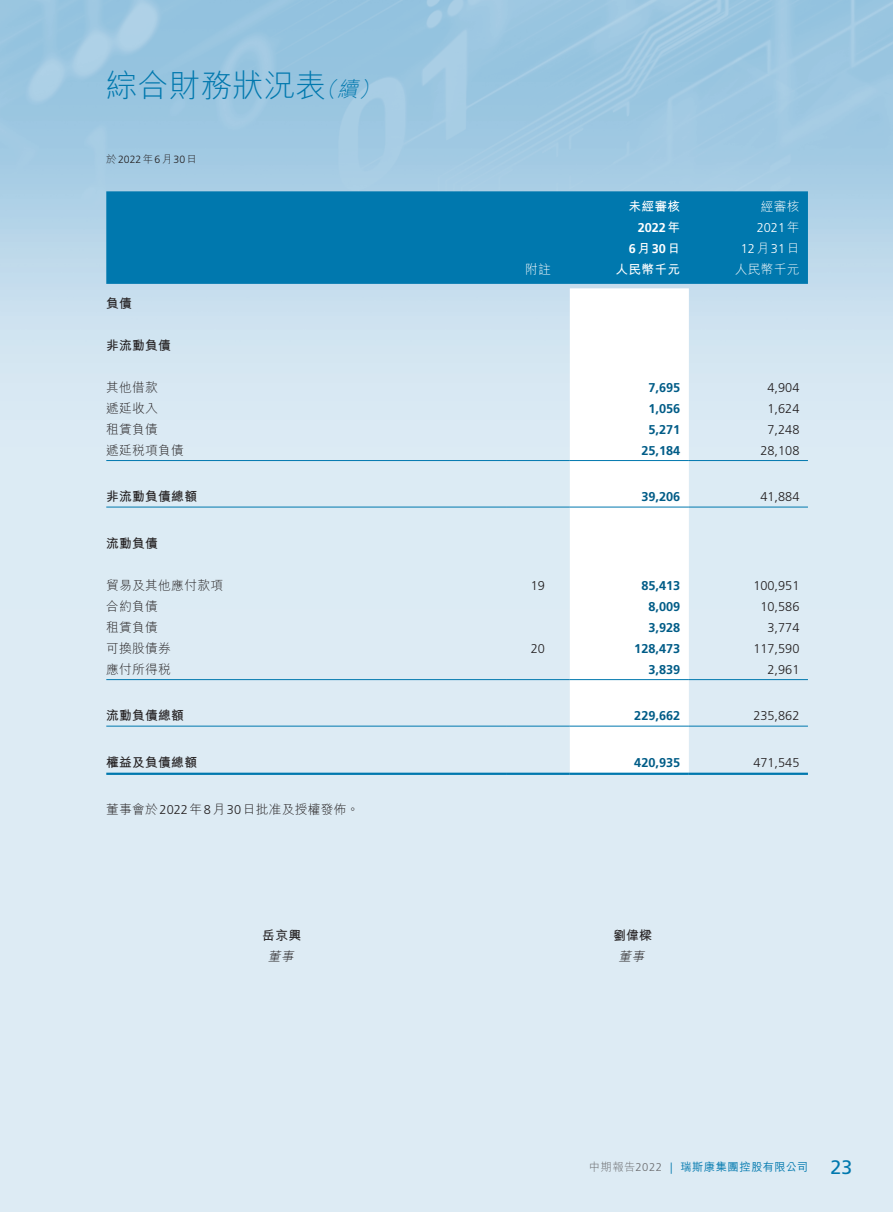
<style>
.page{position:relative;width:893px;height:1212px;background:#fff}
.page>*{position:absolute;margin:0;border:0;box-sizing:border-box;transform-origin:0 0}
.t1{font:300 31.5px "M Hei HK";color:#0078ae}
.t2{font:19.5px "Frutiger LT Std";color:#0078ae}
._50_Table_txt{font:300 12.75px "Frutiger LT Std";color:#231f20}
._50_Table_txt-2{font:700 12.75px "Frutiger LT Std";color:#005c87}
._50_Table_txt-3{font:300 12.75px "M Hei HK";letter-spacing:.02em;color:#231f20}
._50_Table_txt-4{font:700 12.75px "M Hei HK";letter-spacing:.02em;color:#231f20}
._00_txt{font:300 12.75px "M Hei HK";letter-spacing:.02em;color:#231f20}
._50_Table_txt-5{font:300 12.75px "Frutiger LT Std";color:#fff}
._50_Table_txt-6{font:700 12.75px "Frutiger LT Std";color:#fff}
._50_Table_txt-7{font:300 12.75px "M Hei HK";letter-spacing:.02em;color:#fff}
._50_Table_txt-8{font:700 12.75px "M Hei HK";letter-spacing:.02em;color:#fff}
._00_txt-2{font:700 12.75px "M Hei HK";letter-spacing:.02em;color:#231f20}
._00_txt-3{font:italic 300 12.75px "M Hei HK";color:#231f20}
.t3{font:500 11.25px "M Hei HK";letter-spacing:.04em;color:#0078ae}
.t4{font:300 10.5px "Frutiger LT Std";color:#231f20}
.s1{font-style:italic;font-size:21px}
.s2{font-family:"M Hei HK"}
.s3{font-family:"Frutiger LT Std"}
.s4{font-weight:300;color:#6c6d70}
.s5{font-family:"Frutiger LT Std";font-weight:300;color:#6c6d70}
.s6{font-family:"Frutiger LT Std";font-weight:300}
</style>
<div class="page">
<div style="left:106px;top:191px;width:702px;height:93px;background:#0078ae"></div>
<svg style="left:570px;top:288px;width:119px;height:485px"></svg>
<hr style="left:106px;top:460px;width:400px;height:1px;background:#0078ae">
<hr style="left:506px;top:460px;width:64px;height:1px;background:#0078ae">
<hr style="left:570px;top:460px;width:119px;height:1px;background:#0078ae">
<hr style="left:689px;top:460px;width:119px;height:1px;background:#0078ae">
<hr style="left:106px;top:507px;width:400px;height:1px;background:#0078ae">
<hr style="left:506px;top:507px;width:64px;height:1px;background:#0078ae">
<hr style="left:570px;top:507px;width:119px;height:1px;background:#0078ae">
<hr style="left:689px;top:507px;width:119px;height:1px;background:#0078ae">
<hr style="left:106px;top:679px;width:400px;height:1px;background:#0078ae">
<hr style="left:506px;top:679px;width:64px;height:1px;background:#0078ae">
<hr style="left:570px;top:679px;width:119px;height:1px;background:#0078ae">
<hr style="left:689px;top:679px;width:119px;height:1px;background:#0078ae">
<hr style="left:106px;top:726px;width:400px;height:1px;background:#0078ae">
<hr style="left:506px;top:726px;width:64px;height:1px;background:#0078ae">
<hr style="left:570px;top:726px;width:119px;height:1px;background:#0078ae">
<hr style="left:689px;top:726px;width:119px;height:1px;background:#0078ae">
<hr style="left:106px;top:773px;width:400px;height:2px;background:#0078ae">
<hr style="left:506px;top:773px;width:64px;height:2px;background:#0078ae">
<hr style="left:570px;top:773px;width:119px;height:2px;background:#0078ae">
<hr style="left:689px;top:773px;width:119px;height:2px;background:#0078ae">
<p class="t1" style="left:106px;top:70px;width:279px">綜合財務狀況表<span class="s1">（續）</span></p>
<p class="t4" style="left:106px;top:154px;width:92px"><span class="s2">於</span>2022<span class="s2">年</span>6<span class="s2">月</span>30<span class="s2">日</span></p>
<p class="_50_Table_txt-8" style="left:629px;top:197px;width:53px">未經審核</p>
<p class="_50_Table_txt-6" style="left:638px;top:220px;width:44px">2022<span class="s2">年</span></p>
<p class="_50_Table_txt-6" style="left:629px;top:241px;width:53px">6<span class="s2">月</span>30<span class="s2">日</span></p>
<p class="_50_Table_txt-7" style="left:761px;top:200px;width:40px">經審核</p>
<p class="_50_Table_txt-5" style="left:757px;top:220px;width:44px">2021<span class="s2">年</span></p>
<p class="_50_Table_txt-5" style="left:741px;top:241px;width:60px">12<span class="s2">月</span>31<span class="s2">日</span></p>
<p class="_50_Table_txt-7" style="left:525px;top:263px;width:27px">附註</p>
<p class="_50_Table_txt-8" style="left:616px;top:260px;width:66px">人民幣千元</p>
<p class="_50_Table_txt-7" style="left:735px;top:263px;width:66px">人民幣千元</p>
<p class="_50_Table_txt-4" style="left:106px;top:294px;width:27px">負債</p>
<p class="_50_Table_txt-4" style="left:106px;top:336px;width:66px">非流動負債</p>
<p class="_50_Table_txt-3" style="left:106px;top:381px;width:53px">其他借款</p>
<p class="_50_Table_txt-2" style="left:648px;top:380px;width:33px">7,695</p>
<p class="_50_Table_txt" style="left:767px;top:380px;width:33px">4,904</p>
<p class="_50_Table_txt-3" style="left:106px;top:402px;width:53px">遞延收入</p>
<p class="_50_Table_txt-2" style="left:648px;top:401px;width:33px">1,056</p>
<p class="_50_Table_txt" style="left:767px;top:401px;width:33px">1,624</p>
<p class="_50_Table_txt-3" style="left:106px;top:423px;width:53px">租賃負債</p>
<p class="_50_Table_txt-2" style="left:648px;top:422px;width:33px">5,271</p>
<p class="_50_Table_txt" style="left:767px;top:422px;width:33px">7,248</p>
<p class="_50_Table_txt-3" style="left:106px;top:444px;width:79px">遞延稅項負債</p>
<p class="_50_Table_txt-2" style="left:641px;top:443px;width:40px">25,184</p>
<p class="_50_Table_txt" style="left:760px;top:443px;width:40px">28,108</p>
<p class="_50_Table_txt-4" style="left:106px;top:487px;width:92px">非流動負債總額</p>
<p class="_50_Table_txt-2" style="left:641px;top:489px;width:40px">39,206</p>
<p class="_50_Table_txt" style="left:760px;top:490px;width:40px">41,884</p>
<p class="_50_Table_txt-4" style="left:106px;top:534px;width:53px">流動負債</p>
<p class="_50_Table_txt-3" style="left:106px;top:579px;width:118px">貿易及其他應付款項</p>
<p class="_50_Table_txt" style="left:531px;top:578px;width:16px">19</p>
<p class="_50_Table_txt-2" style="left:641px;top:578px;width:40px">85,413</p>
<p class="_50_Table_txt" style="left:753px;top:578px;width:48px">100,951</p>
<p class="_50_Table_txt-3" style="left:106px;top:600px;width:53px">合約負債</p>
<p class="_50_Table_txt-2" style="left:648px;top:599px;width:33px">8,009</p>
<p class="_50_Table_txt" style="left:760px;top:599px;width:40px">10,586</p>
<p class="_50_Table_txt-3" style="left:106px;top:621px;width:53px">租賃負債</p>
<p class="_50_Table_txt-2" style="left:648px;top:620px;width:33px">3,928</p>
<p class="_50_Table_txt" style="left:767px;top:620px;width:33px">3,774</p>
<p class="_50_Table_txt-3" style="left:106px;top:642px;width:66px">可換股債券</p>
<p class="_50_Table_txt" style="left:531px;top:641px;width:16px">20</p>
<p class="_50_Table_txt-2" style="left:634px;top:641px;width:48px">128,473</p>
<p class="_50_Table_txt" style="left:753px;top:641px;width:48px">117,590</p>
<p class="_50_Table_txt-3" style="left:106px;top:663px;width:66px">應付所得稅</p>
<p class="_50_Table_txt-2" style="left:648px;top:662px;width:33px">3,839</p>
<p class="_50_Table_txt" style="left:767px;top:662px;width:33px">2,961</p>
<p class="_50_Table_txt-4" style="left:106px;top:706px;width:79px">流動負債總額</p>
<p class="_50_Table_txt-2" style="left:634px;top:708px;width:48px">229,662</p>
<p class="_50_Table_txt" style="left:753px;top:709px;width:48px">235,862</p>
<p class="_50_Table_txt-4" style="left:106px;top:753px;width:92px">權益及負債總額</p>
<p class="_50_Table_txt-2" style="left:634px;top:755px;width:48px">420,935</p>
<p class="_50_Table_txt" style="left:753px;top:755px;width:48px">471,545</p>
<p class="_00_txt" style="left:106px;top:802px;width:254px">董事會於<span class="s3">2022</span>年<span class="s3">8</span>月<span class="s3">30</span>日批准及授權發佈。</p>
<p class="_00_txt-2" style="left:262px;top:926px;width:40px">岳京興</p>
<p class="_00_txt-2" style="left:613px;top:926px;width:40px">劉偉樑</p>
<p class="_00_txt-3" style="left:268px;top:949px;width:30px">董事</p>
<p class="_00_txt-3" style="left:619px;top:949px;width:30px">董事</p>
<p class="t3" style="left:589px;top:1159px;width:220px"><span class="s4">中期報告</span><span class="s5">2022</span> <span class="s6">|</span> 瑞斯康集團控股有限公司</p>
<p class="t2" style="left:830px;top:1155px;width:23px">23</p>
</div>
